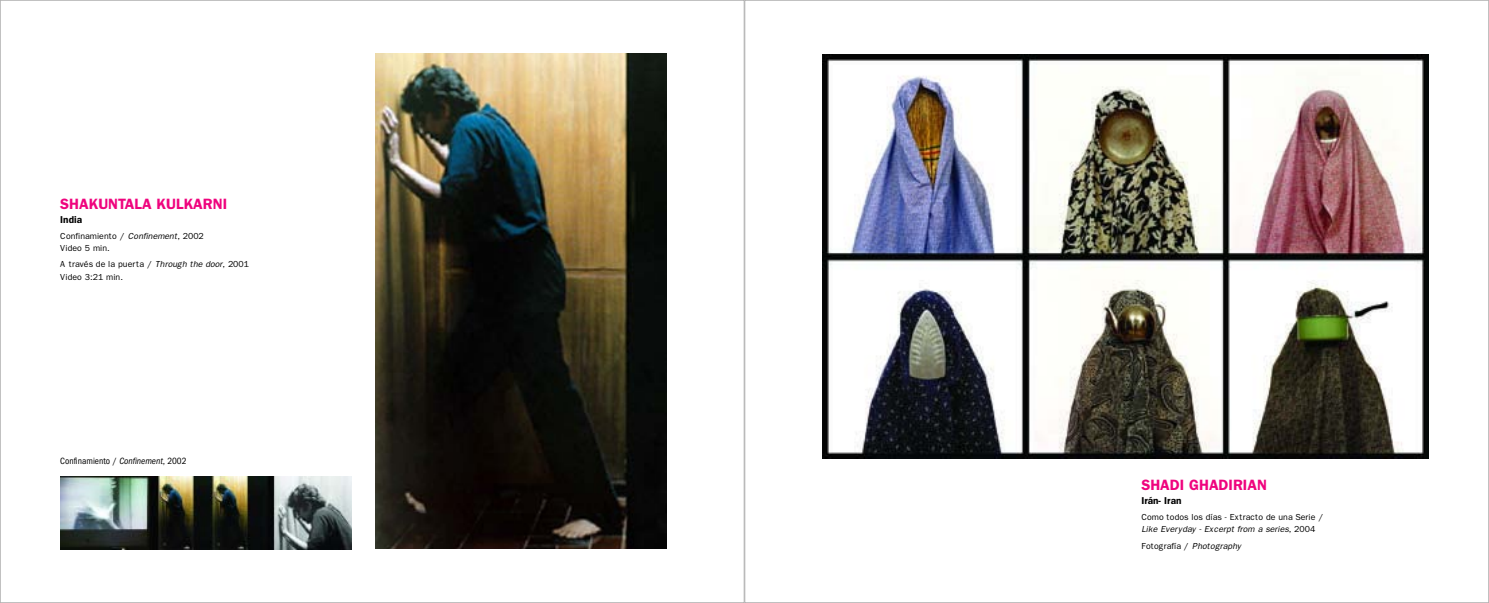
<style>
.page{position:relative;width:1489px;height:603px;background:#fff}
.page>*{position:absolute;margin:0;border:0;box-sizing:border-box;transform-origin:0 0}
.t1{font:600 15px "Franklin Gothic";color:#ef047e}
.t2{font:600 10px "Franklin Gothic";color:#000}
.t3{font:condensed 9.38px "Franklin Gothic";color:#000}
.t4{font:8.75px/12.5px "Franklin Gothic";color:#000}
.s1{font-style:italic}
</style>
<div class="page">
<img style="left:375px;top:53px;width:291px;height:495px">
<img style="left:60px;top:476px;width:291px;height:73px">
<img style="left:822px;top:54px;width:606px;height:404px">
<h1 class="t1" style="left:60px;top:195px;width:168px">SHAKUNTALA KULKARNI</h1>
<p class="t2" style="left:60px;top:213px;width:23px">India</p>
<p class="t4" style="left:60px;top:229px;width:145px">Confinamiento / <span class="s1">Confinement</span>, 2002<br>Video 5 min.</p>
<p class="t4" style="left:60px;top:258px;width:190px">A través de la puerta / <span class="s1">Through the door</span>, 2001<br>Video 3:21 min.</p>
<p class="t3" style="left:60px;top:457px;width:128px">Confinamiento / <span class="s1">Confinement</span>, 2002</p>
<h1 class="t1" style="left:1141px;top:476px;width:127px">SHADI GHADIRIAN</h1>
<p class="t2" style="left:1141px;top:494px;width:42px">Irán- Iran</p>
<p class="t4" style="left:1141px;top:510px;width:184px">Como todos los días - Extracto de una Serie /<br><span class="s1">Like Everyday - Excerpt from a series</span>, 2004</p>
<p class="t4" style="left:1141px;top:539px;width:101px">Fotografía / <span class="s1">Photography</span></p>
</div>
